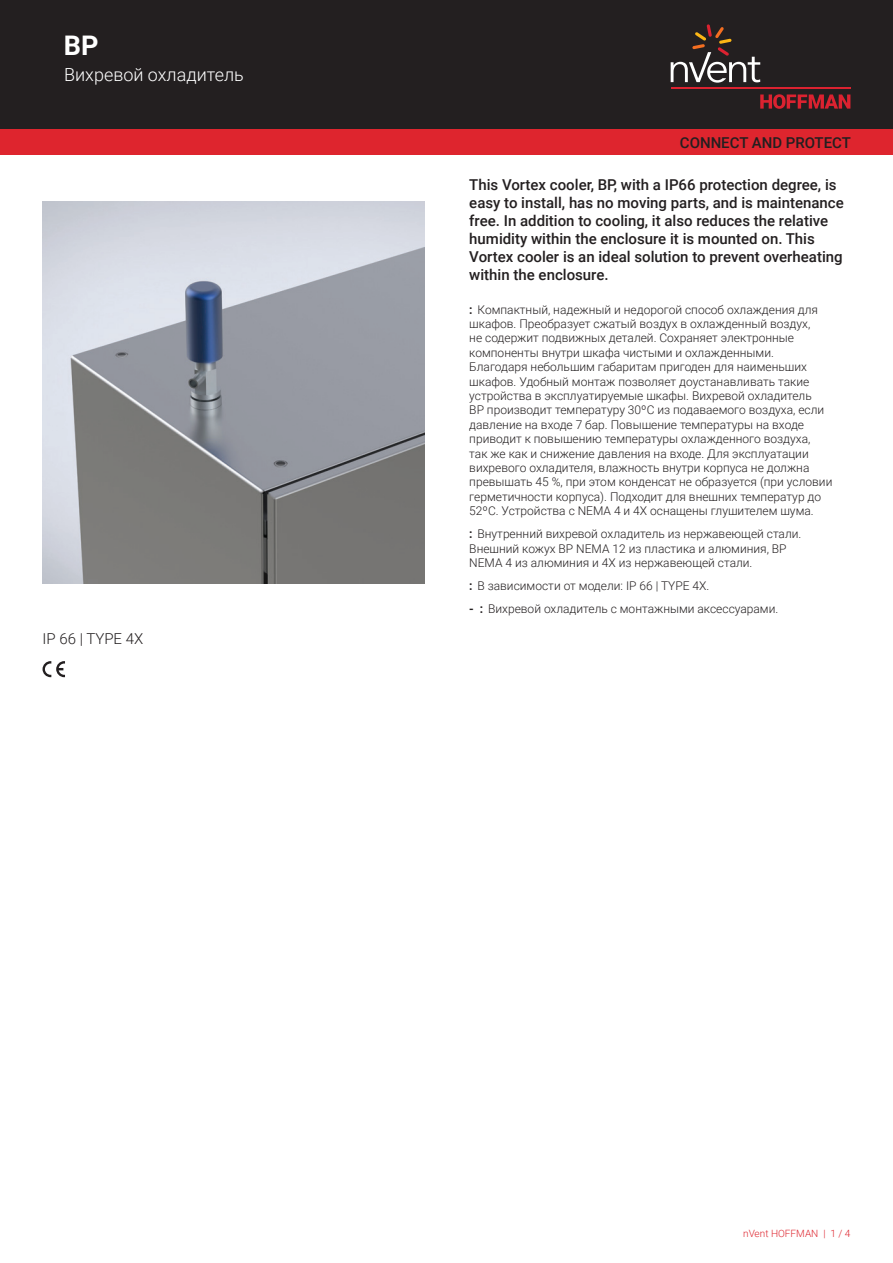
<style>
.page{position:relative;width:893px;height:1263px;background:#fff}
.page>*{position:absolute;margin:0;border:0;box-sizing:border-box;transform-origin:0 0}
.t1{font:700 27px "Roboto";color:#fff}
.t2{font:300 18px "Roboto";color:#fff}
.t3{font:500 15px/18px "Roboto";color:#231f20}
.t4{font:300 15px "Roboto";color:#231f20}
.t5{font:300 12px/14.4px "Roboto";color:#231f20}
.t6{font:300 10.05px "Roboto";color:#de252e}
.s1{font-weight:700}
</style>
<div class="page">
<div style="left:0;top:0;width:893px;height:129px;background:#231f20"></div>
<svg style="left:760px;top:94px;width:90px;height:15px"></svg>
<hr style="left:671px;top:88px;width:179px;height:1px;background:#db2230">
<svg style="left:671px;top:24px;width:89px;height:59px"></svg>
<div style="left:0;top:129px;width:893px;height:26px;background:#de252e"></div>
<img style="left:43px;top:202px;width:381px;height:382px">
<svg style="left:43px;top:661px;width:22px;height:16px"></svg>
<h1 class="t1" style="left:64px;top:27px;width:36px">BP</h1>
<h2 class="t2" style="left:64px;top:62px;width:181px">Вихревой охладитель</h2>
<p class="t4" style="left:43px;top:628px;width:102px">IP 66 | TYPE 4X</p>
<p class="t3" style="left:680px;top:133px;width:173px">CONNECT AND PROTECT</p>
<p class="t3" style="left:469px;top:175px;width:376px">This Vortex cooler, BP, with a IP66 protection degree, is easy to install, has no moving parts, and is maintenance free. In addition to cooling, it also reduces the relative humidity within the enclosure it is mounted on. This Vortex cooler is an ideal solution to prevent overheating within the enclosure.</p>
<p class="t5" style="left:469px;top:302px;width:365px"><span class="s1">:</span> Компактный, надежный и недорогой способ охлаждения для шкафов. Преобразует сжатый воздух в охлажденный воздух,<br>не содержит подвижных деталей. Сохраняет электронные компоненты внутри шкафа чистыми и охлажденными.<br>Благодаря небольшим габаритам пригоден для наименьших шкафов. Удобный монтаж позволяет доустанавливать такие устройства в эксплуатируемые шкафы. Вихревой охладитель<br>BP производит температуру 30ºC из подаваемого воздуха, если давление на входе 7 бар. Повышение температуры на входе приводит к повышению температуры охлажденного воздуха,<br>так же как и снижение давления на входе. Для эксплуатации вихревого охладителя, влажность внутри корпуса не должна превышать 45 %, при этом конденсат не образуется (при условии герметичности корпуса). Подходит для внешних температур до 52ºC. Устройства с NEMA 4 и 4X оснащены глушителем шума.</p>
<p class="t5" style="left:469px;top:526px;width:334px"><span class="s1">:</span> Внутренний вихревой охладитель из нержавеющей стали.<br>Внешний кожух BP NEMA 12 из пластика и алюминия, BP<br>NEMA 4 из алюминия и 4X из нержавеющей стали.</p>
<p class="t5" style="left:469px;top:578px;width:242px"><span class="s1">:</span> В зависимости от модели: IP 66 | TYPE 4X.</p>
<p class="t5" style="left:469px;top:601px;width:311px"><span class="s1">- :</span> Вихревой охладитель с монтажными аксессуарами.</p>
<p class="t6" style="left:743px;top:1226px;width:109px">nVent HOFFMAN | 1 / 4</p>
</div>
